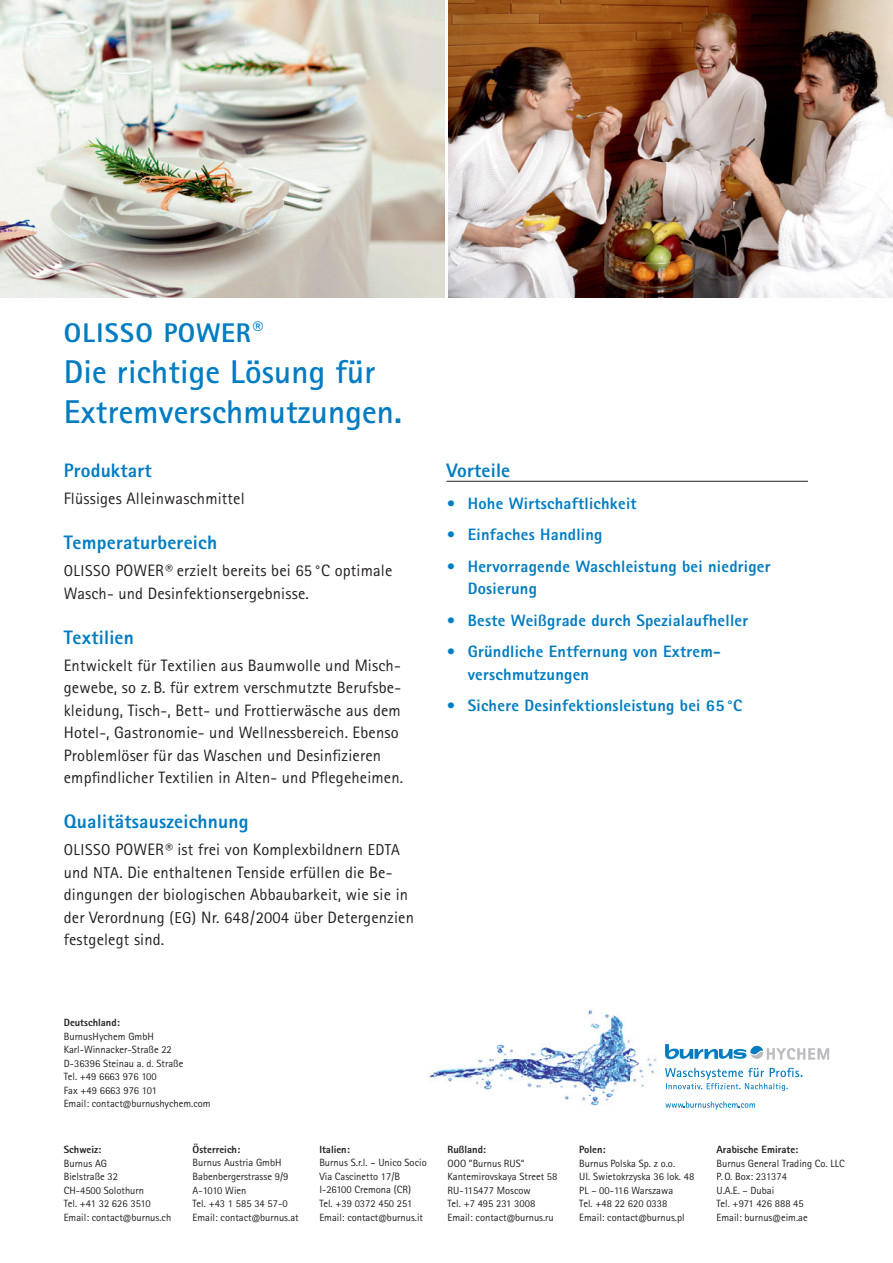
<style>
.page{position:relative;width:893px;height:1263px;background:#fff}
.page>*{position:absolute;margin:0;border:0;box-sizing:border-box;transform-origin:0 0}
.t1{font:700 33px/40.5px "Rotis Sans Serif Pro";letter-spacing:.005em;color:#007cc2}
.t2{font:800 27px "Rotis Sans Serif";letter-spacing:.05em;color:#007cc2}
.t3{font:800 19.5px "Rotis Sans Serif";letter-spacing:.01em;color:#007cc2}
.t4{font:16.5px/22.5px "Rotis Sans Serif Pro";letter-spacing:.01em;color:#231f20}
.t5{font:800 16.5px/22.5px "Rotis Sans Serif";letter-spacing:.015em;color:#007cc2}
.t6{font:10.5px/13.5px "Rotis Sans Serif Pro";color:#231f20}
.t7{font:800 10.5px "Rotis Sans Serif";color:#231f20}
.s1{font-size:15.75px}
.s2{font-size:15px}
</style>
<div class="page">
<img style="left:449px;top:0;width:444px;height:298px">
<hr style="left:446px;top:481px;width:362px;height:1px;background:#231f20">
<img style="left:0;top:0;width:444px;height:298px">
<img style="left:429px;top:1010px;width:228px;height:96px">
<svg style="left:665px;top:1068px;width:137px;height:23px"></svg>
<svg style="left:665px;top:1044px;width:164px;height:16px"></svg>
<svg style="left:665px;top:1101px;width:90px;height:8px"></svg>
<h2 class="t2" style="left:64px;top:316px;width:201px">OLISSO power<sup>®</sup></h2>
<h1 class="t1" style="left:64px;top:351px;width:340px">Die richtige Lösung für<br>Extremverschmutzungen.</h1>
<h3 class="t3" style="left:64px;top:458px;width:90px">Produktart</h3>
<h3 class="t4" style="left:64px;top:487px;width:182px">Flüssiges Alleinwaschmittel</h3>
<h3 class="t3" style="left:64px;top:530px;width:155px">Temperaturbereich</h3>
<h3 class="t4" style="left:64px;top:559px;width:330px"><span class="s1">OLISSO</span> power<span class="s2">®</span> erzielt bereits bei 65 °C optimale<br>Wasch- und Desinfektionsergebnisse.</h3>
<h3 class="t3" style="left:64px;top:624px;width:72px">Textilien</h3>
<p class="t4" style="left:64px;top:654px;width:341px">Entwickelt für Textilien aus Baumwolle und Misch&shy;gewebe, so z. B. für extrem verschmutzte Berufsbe&shy;kleidung, Tisch-, Bett- und Frottierwäsche aus dem Hotel-, Gastronomie- und Wellnessbereich. Ebenso Problemlöser für das Waschen und Desinfizieren empfindlicher Textilien in Alten- und Pflegeheimen.</p>
<h3 class="t3" style="left:64px;top:809px;width:186px">Qualitätsauszeichnung</h3>
<h3 class="t4" style="left:64px;top:838px;width:352px"><span class="s1">OLISSO</span> power<span class="s2">®</span> ist frei von Komplexbildnern <span class="s1">EDTA </span>und <span class="s1">NTA</span>. Die enthaltenen Tenside erfüllen die Be&shy;dingungen der biologischen Abbaubarkeit, wie sie in der Verordnung <span class="s1">(EG)</span> Nr. 648/2004 über Detergenzien festgelegt sind.</h3>
<h3 class="t3" style="left:446px;top:458px;width:65px">Vorteile</h3>
<h3 class="t5" style="left:446px;top:491px;width:192px">• Hohe Wirtschaftlichkeit</h3>
<h3 class="t5" style="left:446px;top:523px;width:157px">• Einfaches Handling</h3>
<h3 class="t5" style="left:468px;top:554px;width:304px;text-indent:-21px">• Hervorragende Waschleistung bei niedriger<br>Dosierung</h3>
<h3 class="t5" style="left:446px;top:608px;width:303px">• Beste Weißgrade durch Spezialaufheller</h3>
<h3 class="t5" style="left:468px;top:640px;width:254px;text-indent:-21px">• Gründliche Entfernung von Extrem&shy;verschmutzungen</h3>
<h3 class="t5" style="left:446px;top:694px;width:297px">• Sichere Desinfektionsleistung bei 65 °C</h3>
<p class="t7" style="left:64px;top:1016px;width:57px">Deutschland:</p>
<p class="t6" style="left:64px;top:1029px;width:148px">BurnusHychem GmbH<br>Karl-Winnacker-Straße 22<br>D-36396 Steinau a. d. Straße<br>Tel. +49 6663 976 100<br>Fax +49 6663 976 101<br>Email: contact@burnushychem.com</p>
<p class="t7" style="left:64px;top:1143px;width:39px">Schweiz:</p>
<p class="t6" style="left:64px;top:1156px;width:109px">Burnus AG<br>Bielstraße 32<br>CH-4500 Solothurn<br>Tel. +41 32 626 3510<br>Email: contact@burnus.ch</p>
<p class="t7" style="left:193px;top:1143px;width:49px">Österreich:</p>
<p class="t6" style="left:193px;top:1156px;width:108px">Burnus Austria GmbH<br>Babenbergerstrasse 9/9<br>A-1010 Wien<br>Tel. +43 1 585 34 57-0<br>Email: contact@burnus.at</p>
<p class="t7" style="left:319px;top:1143px;width:32px">Italien:</p>
<p class="t6" style="left:319px;top:1156px;width:109px">Burnus S.r.l. – Unico Socio<br>Via Cascinetto 17/B<br>I-26100 Cremona (CR)<br>Tel. +39 0372 450 251<br>Email: contact@burnus.it</p>
<p class="t7" style="left:448px;top:1143px;width:40px">Rußland:</p>
<p class="t6" style="left:448px;top:1156px;width:111px">OOO ”Burnus RUS“<br>Kantemirovskaya Street 58<br>RU-115477 Moscow<br>Tel. +7 495 231 3008<br>Email: contact@burnus.ru</p>
<p class="t7" style="left:579px;top:1143px;width:28px">Polen:</p>
<p class="t6" style="left:579px;top:1156px;width:116px">Burnus Polska Sp. z o.o.<br>UI. Swietokrzyska 36 lok. 48<br>PL – 00-116 Warszawa<br>Tel. +48 22 620 0338<br>Email: contact@burnus.pl</p>
<p class="t7" style="left:716px;top:1143px;width:83px">Arabische Emirate:</p>
<p class="t6" style="left:716px;top:1156px;width:130px">Burnus General Trading Co. LLC<br>P.O. Box: 231374<br>U.A.E. – Dubai<br>Tel. +971 426 888 45<br>Email: burnus@eim.ae</p>
</div>
